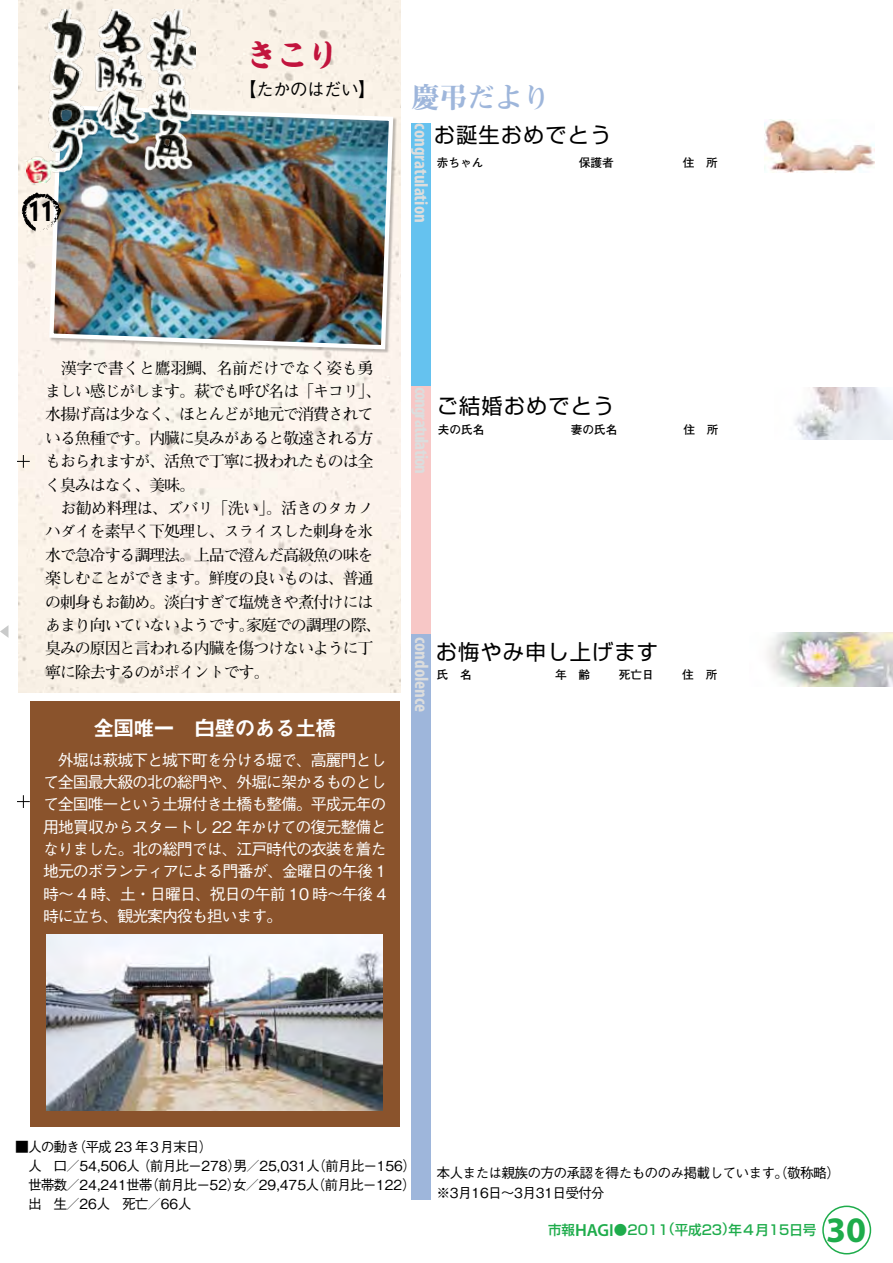
<style>
.page{position:relative;width:893px;height:1263px;background:#fff}
.page>*{position:absolute;margin:0;border:0;box-sizing:border-box;transform-origin:0 0}
.t1{font:700 36px "Myriad Pro";color:#1eac4b}
.t2{font:700 31.95px "Kaisho MCBK1 Pro De";color:#c2143d}
.t3{font:28.65px "Midashi Min Pro MA31";letter-spacing:-.035em;color:#9eb6db}
.t4{font:25.5px "Taka Hand heavy 83 pv RKSJ H";color:#000}
.t5{font:21.3px "Shin Go Pro";letter-spacing:.05em;color:#000}
.t6{font:21.3px "Midashi Go Pro MB31";letter-spacing:-.05em;color:#fff}
.t7{font:700 condensed 19.2px "Myriad Pro";color:#dcdddd}
.t8{font:700 condensed 19.2px "Myriad Pro";letter-spacing:-.055em;color:#dcdddd}
.t9{font:500 18px "Gothic BBB Pro";letter-spacing:-.06em;color:#000}
.t10{font:600 17.55px "Myriad Pro";color:#1eac4b}
.t11{font:700 15.9px/23.4px "Futo Min A101 Pro";letter-spacing:-.065em;color:#000}
.t12{font:500 15.9px/22.4px "Gothic BBB Pro";letter-spacing:-.06em;color:#fff;text-align:justify}
.t13{font:500 13.8px/19.2px "Gothic BBB Pro";letter-spacing:-.06em;color:#000}
.t14{font:500 13.8px/19.2px "Gothic BBB Pro";letter-spacing:-.04em;color:#000}
.t15{font:500 13.8px "Gothic BBB Pro";letter-spacing:-.02em;color:#000}
.t16{font:500 13.5px "Shin Go Pro";color:#1eac4b}
.t17{font:700 11.7px "Futo Go B101 Pro";color:#000}
.s1{font-family:"Shin Go Pro";font-weight:500;font-size:13.5px}
</style>
<div class="page">
<div style="left:412px;top:123px;width:19px;height:277px;background:#65c2ef"></div>
<img style="left:764px;top:119px;width:110px;height:54px">
<img style="left:767px;top:632px;width:126px;height:54px">
<div style="left:412px;top:386px;width:19px;height:292px;background:#f7c7c6"></div>
<div style="left:412px;top:635px;width:19px;height:565px;background:#9eb6db"></div>
<img style="left:795px;top:387px;width:98px;height:52px">
<div style="left:18px;top:0;width:383px;height:692px;background:#fbf3ea"></div>
<img style="left:47px;top:103px;width:348px;height:249px">
<img style="left:27px;top:10px;width:169px;height:172px">
<svg style="left:22px;top:192px;width:39px;height:40px;background:#bebab3"></svg>
<div style="left:30px;top:702px;width:370px;height:425px;background:#8a532c"></div>
<svg style="left:17px;top:455px;width:13px;height:13px"></svg>
<svg style="left:17px;top:795px;width:13px;height:13px"></svg>
<svg style="left:0;top:625px;width:9px;height:13px"></svg>
<div style="left:822px;top:1205px;width:49px;height:49px;border:2px solid #1eac4b;border-radius:50%"></div>
<img style="left:47px;top:934px;width:336px;height:177px">
<h3 class="t4" style="left:28px;top:194px;width:27px">11</h3>
<h2 class="t2" style="left:246px;top:28px;width:95px">きこり</h2>
<p class="t9" style="left:239px;top:74px;width:139px">【たかのはだい【</p>
<h3 class="t3" style="left:411px;top:75px;width:141px">慶弔だより</h3>
<p class="t7" style="left:433px;top:123px;width:101px;rotate:90deg">congratulation</p>
<h3 class="t5" style="left:434px;top:118px;width:179px">お誕生おめでとう</h3>
<p class="t17" style="left:579px;top:153px;width:37px">保護者</p>
<p class="t17" style="left:437px;top:153px;width:48px">赤ちゃん</p>
<p class="t17" style="left:683px;top:153px;width:37px">住　所</p>
<p class="t11" style="left:45px;top:354px;width:338px">　漢字で書くと鷹羽鯛、名前だけでなく姿も勇ましい感じがします。萩でも呼び名は「キコリ、「水揚げ高は少なく、ほとんどが地元で消費されている魚種です。内臓に臭みがあると敬遠される方もおられますが、活魚で丁寧に扱われたものは全く臭みはなく、美味。<br>　お勧め料理は、ズバリ「洗い」。活きのタカノハダイを素早く下処理し、スライスした刺身を氷水で急冷する調理法。上品で澄んだ高級魚の味を楽しむことができます。鮮度の良いものは、普通の刺身もお勧め。淡白すぎて塩焼きや煮付けにはあまり向いていないようです家庭での調理の際、</p>
<p class="t11" style="left:45px;top:611px;width:330px;text-indent:194px">。<br>臭みの原因と言われる内臓を傷つけないように丁寧に除去するのがポイントです。</p>
<h3 class="t6" style="left:93px;top:711px;width:245px">全国唯一　白壁のある土橋</h3>
<p class="t12" style="left:43px;top:746px;width:345px">　外堀は萩城下と城下町を分ける堀で、高麗門として全国最大級の北の総門や、外堀に架かるものとして全国唯一という土塀付き土橋も整備。平成元年の用地買収からスタートし 22 年かけての復元整備となりました。北の総門では、江戸時代の衣装を着た地元のボランティアによる門番が、金曜日の午後 1時～ 4 時、土・日曜日、祝日の午前 10 時～午後 4時に立ち、観光案内役も担います。</p>
<p class="t8" style="left:433px;top:386px;width:89px;rotate:90deg">congratulation</p>
<h3 class="t5" style="left:437px;top:389px;width:179px">ご結婚おめでとう</h3>
<p class="t17" style="left:438px;top:420px;width:48px">夫の氏名</p>
<p class="t17" style="left:571px;top:420px;width:48px">妻の氏名</p>
<p class="t7" style="left:433px;top:637px;width:77px;rotate:90deg">condolence</p>
<h3 class="t5" style="left:436px;top:635px;width:224px">お悔やみ申し上げます</h3>
<p class="t17" style="left:437px;top:666px;width:37px">氏　名</p>
<p class="t17" style="left:555px;top:666px;width:37px">年　齢</p>
<p class="t17" style="left:619px;top:666px;width:37px">死亡日</p>
<p class="t17" style="left:683px;top:420px;width:37px">住　所</p>
<p class="t17" style="left:682px;top:666px;width:37px">住　所</p>
<p class="t13" style="left:72px;top:1135px;width:142px">（平成 23 年３月末日(</p>
<p class="t13" style="left:15px;top:1135px;width:66px">■人の動き</p>
<p class="t15" style="left:137px;top:1155px;width:281px">（前月比ー278 男）／25,031 （人前月比ー156(</p>
<p class="t13" style="left:15px;top:1154px;width:126px">　人　口／54,506人</p>
<p class="t14" style="left:145px;top:1173px;width:272px">（前月比ー52 女）／29,475 （人前月比ー122(</p>
<p class="t14" style="left:15px;top:1173px;width:178px">　世帯数／24,241世帯<br>　出　生／26人　死亡／66人</p>
<p class="t13" style="left:437px;top:1162px;width:405px">本人または親族の方の承認を得たもののみ掲載しています。（敬称略( ※ 月3 16日〜月3 31日受付分</p>
<p class="t16" style="left:662px;top:1219px;width:156px">（平成23 年）４月15日号</p>
<p class="t10" style="left:548px;top:1219px;width:67px"><span class="s1">市報</span>HAGI</p>
<p class="t16" style="left:614px;top:1219px;width:56px">●2011</p>
<h1 class="t1" style="left:826px;top:1206px;width:41px">30</h1>
</div>
